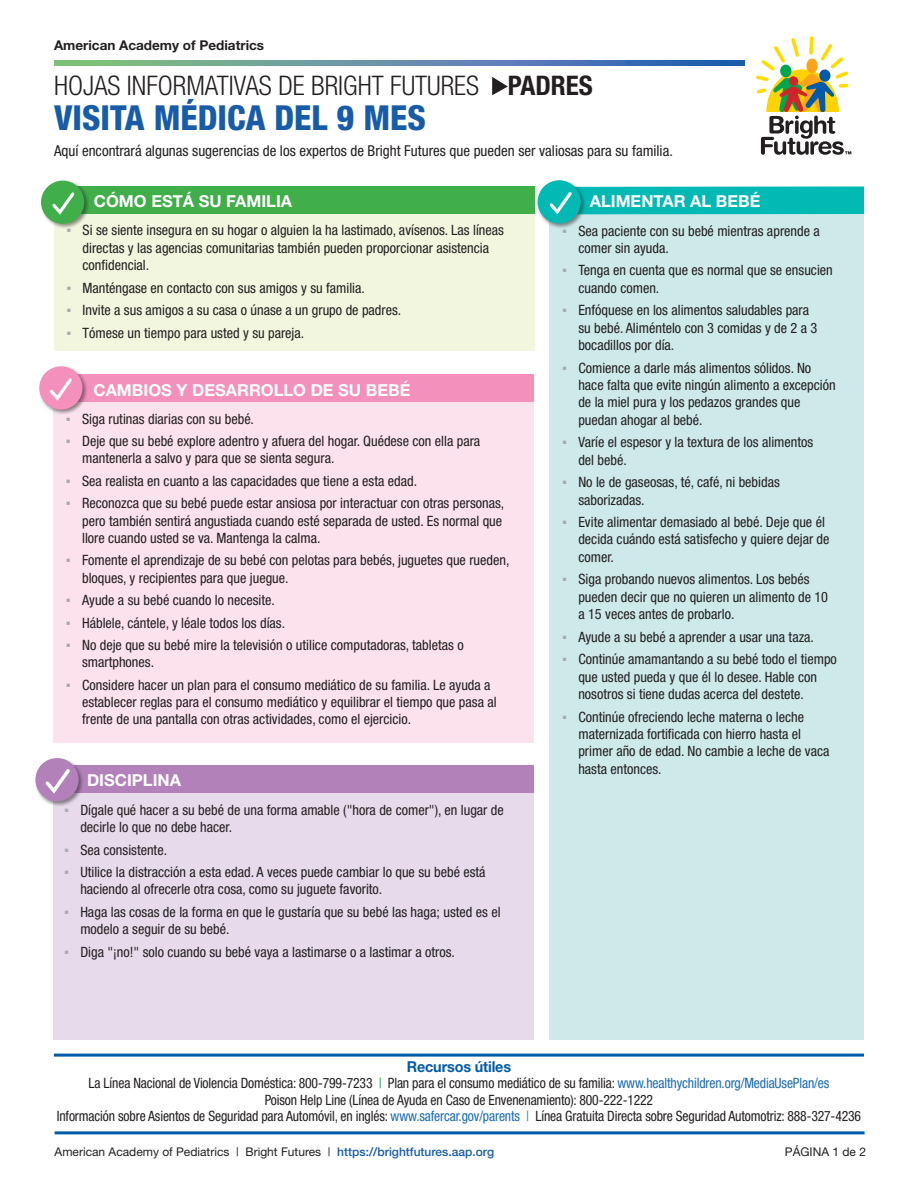
<style>
.page{position:relative;width:918px;height:1188px;background:#fff}
.page>*{position:absolute;margin:0;border:0;box-sizing:border-box;transform-origin:0 0}
.heading{font:800 condensed 34.5px "Helvetica Neue";color:#185ca9}
.heading-2{font:300 condensed 27px "Helvetica Neue";color:#231f20}
.New_White_heads{font:700 16.5px "Helvetica Neue";color:#fff}
.t1{font:condensed 15px "Helvetica Neue";color:#231f20}
.t2{font:700 15px "Helvetica Neue";letter-spacing:-.01em;color:#005baa;scale:.96 1}
.t3{font:condensed 14.25px/17.4px "Helvetica Neue";color:#231f20}
.t4{font:condensed 14.25px/16.2px "Helvetica Neue";color:#231f20;text-align:center;scale:.96 1}
.intro_line{font:700 13.5px "Helvetica Neue";color:#231f20}
.list_helv{font:12px "Helvetica Neue";color:#231f20}
.s1{font-weight:700}
.s2{font-family:"Arial";font-stretch:normal;color:#a8a9ad}
.s3{color:#1ca74f}
.s4{color:#1a6bb3}
.s5{font-weight:500;color:#185ca9}
</style>
<div class="page">
<div style="left:550px;top:189px;width:314px;height:851px;background:#cde9e9"></div>
<div style="left:550px;top:186px;width:314px;height:28px;background:#03b9b4"></div>
<div style="left:536px;top:179px;width:51px;height:50px;background:#231f20;opacity:.5"></div>
<div style="left:538px;top:180px;width:43px;height:43px;background:#03b9b4;border-radius:50%"></div>
<svg style="left:549px;top:192px;width:23px;height:23px"></svg>
<div style="left:54px;top:187px;width:481px;height:164px;background:#f0f5d8"></div>
<div style="left:54px;top:187px;width:481px;height:27px;background:#40ae49"></div>
<div style="left:40px;top:179px;width:50px;height:51px;background:#231f20;opacity:.5"></div>
<div style="left:41px;top:181px;width:43px;height:43px;background:#40ae49;border-radius:50%"></div>
<svg style="left:52px;top:192px;width:23px;height:23px"></svg>
<svg style="left:492px;top:77px;width:16px;height:18px"></svg>
<svg style="left:756px;top:36px;width:95px;height:119px"></svg>
<svg style="left:54px;top:60px;width:690px;height:5px;background:#5e8fa2"></svg>
<div style="left:53px;top:374px;width:481px;height:369px;background:#fbdce9"></div>
<div style="left:53px;top:374px;width:481px;height:28px;background:#f390bc"></div>
<div style="left:38px;top:365px;width:50px;height:50px;background:#231f20;opacity:.5"></div>
<div style="left:39px;top:366px;width:43px;height:44px;background:#f390bc;border-radius:50%"></div>
<svg style="left:49px;top:378px;width:23px;height:23px"></svg>
<hr style="left:54px;top:1054px;width:810px;height:3px;background:#005baa">
<hr style="left:55px;top:1131px;width:810px;height:3px;background:#005baa">
<div style="left:53px;top:781px;width:481px;height:259px;background:#e7dbeb"></div>
<div style="left:53px;top:766px;width:481px;height:27px;background:#b281b9"></div>
<div style="left:34px;top:757px;width:50px;height:50px;background:#231f20;opacity:.5"></div>
<div style="left:35px;top:758px;width:44px;height:43px;background:#b281b9;border-radius:50%"></div>
<svg style="left:45px;top:769px;width:25px;height:25px"></svg>
<p class="intro_line" style="left:54px;top:37px;width:212px">American Academy of Pediatrics</p>
<p class="heading-2" style="left:54px;top:70px;width:540px">HOJAS INFORMATIVAS DE BRIGHT FUTURES <span class="s1">PADRES</span></p>
<p class="heading" style="left:54px;top:96px;width:373px">VISITA MÉDICA DEL 9 MES</p>
<p class="t1" style="left:54px;top:142px;width:620px">Aquí encontrará algunas sugerencias de los expertos de Bright Futures que pueden ser valiosas para su familia.</p>
<p class="New_White_heads" style="left:94px;top:191px;width:200px">CÓMO ESTÁ SU FAMILIA</p>
<p class="t3" style="left:83px;top:222px;width:423px;text-indent:-16px"><span class="s2">▪</span> Si se siente insegura en su hogar o alguien la ha lastimado, avísenos. Las líneas directas y las agencias comunitarias también pueden proporcionar asistencia confidencial.</p>
<p class="t3" style="left:66px;top:279px;width:300px"><span class="s2">▪</span> Manténgase en contacto con sus amigos y su familia.</p>
<p class="t3" style="left:66px;top:301px;width:336px"><span class="s2">▪</span> Invite a sus amigos a su casa o únase a un grupo de padres.</p>
<p class="t3" style="left:66px;top:324px;width:239px"><span class="s2">▪</span> Tómese un tiempo para usted y su pareja.</p>
<p class="New_White_heads" style="left:93px;top:380px;width:318px">CAMBIOS Y DESARROLLO DE SU BEBÉ</p>
<p class="t3" style="left:66px;top:410px;width:190px"><span class="s2">▪</span> Siga rutinas diarias con su bebé.</p>
<p class="t3" style="left:82px;top:432px;width:400px;text-indent:-16px"><span class="s2">▪</span> Deje que su bebé explore adentro y afuera del hogar. Quédese con ella para mantenerla a salvo y para que se sienta segura.</p>
<p class="t3" style="left:66px;top:472px;width:353px"><span class="s2">▪</span> Sea realista en cuanto a las capacidades que tiene a esta edad.</p>
<p class="t3" style="left:82px;top:495px;width:424px;text-indent:-16px"><span class="s2">▪</span> Reconozca que su bebé puede estar ansiosa por interactuar con otras personas, pero también sentirá angustiada cuando esté separada de usted. Es normal que llore cuando usted se va. Mantenga la calma.</p>
<p class="t3" style="left:82px;top:552px;width:429px;text-indent:-16px"><span class="s2">▪</span> Fomente el aprendizaje de su bebé con pelotas para bebés, juguetes que rueden, bloques, y recipientes para que juegue.</p>
<p class="t3" style="left:66px;top:591px;width:210px"><span class="s2">▪</span> Ayude a su bebé cuando lo necesite.</p>
<p class="t3" style="left:66px;top:614px;width:221px"><span class="s2">▪</span> Háblele, cántele, y léale todos los días.</p>
<p class="t3" style="left:82px;top:636px;width:383px;text-indent:-16px"><span class="s2">▪</span> No deje que su bebé mire la televisión o utilice computadoras, tabletas o smartphones.</p>
<p class="t3" style="left:82px;top:676px;width:416px;text-indent:-16px"><span class="s2">▪</span> Considere hacer un plan para el consumo mediático de su familia. Le ayuda a establecer reglas para el consumo mediático y equilibrar el tiempo que pasa al frente de una pantalla con otras actividades, como el ejercicio.</p>
<p class="New_White_heads" style="left:87px;top:770px;width:96px">DISCIPLINA</p>
<p class="t3" style="left:80px;top:801px;width:425px;text-indent:-16px"><span class="s2">▪</span> Dígale qué hacer a su bebé de una forma amable ("hora de comer"), en lugar de decirle lo que no debe hacer.</p>
<p class="t3" style="left:64px;top:841px;width:104px"><span class="s2">▪</span> Sea consistente.</p>
<p class="t3" style="left:80px;top:863px;width:407px;text-indent:-16px"><span class="s2">▪</span> Utilice la distracción a esta edad. A veces puede cambiar lo que su bebé está haciendo al ofrecerle otra cosa, como su juguete favorito.</p>
<p class="t3" style="left:80px;top:903px;width:422px;text-indent:-16px"><span class="s2">▪</span> Haga las cosas de la forma en que le gustaría que su bebé las haga; usted es el modelo a seguir de su bebé.</p>
<p class="t3" style="left:64px;top:943px;width:392px"><span class="s2">▪</span> Diga "¡no!" solo cuando su bebé vaya a lastimarse o a lastimar a otros.</p>
<p class="New_White_heads" style="left:590px;top:191px;width:172px">ALIMENTAR AL BEBÉ</p>
<p class="t3" style="left:578px;top:222px;width:243px;text-indent:-16px"><span class="s2">▪</span> Sea paciente con su bebé mientras aprende a comer sin ayuda.</p>
<p class="t3" style="left:578px;top:262px;width:256px;text-indent:-16px"><span class="s2">▪</span> Tenga en cuenta que es normal que se ensucien cuando comen.</p>
<p class="t3" style="left:578px;top:302px;width:241px;text-indent:-16px"><span class="s2">▪</span> Enfóquese en los alimentos saludables para su bebé. Aliméntelo con 3 comidas y de 2 a 3 bocadillos por día.</p>
<p class="t3" style="left:578px;top:359px;width:259px;text-indent:-16px"><span class="s2">▪</span> Comience a darle más alimentos sólidos. No hace falta que evite ningún alimento a excepción de la miel pura y los pedazos grandes que puedan ahogar al bebé.</p>
<p class="t3" style="left:578px;top:433px;width:236px;text-indent:-16px"><span class="s2">▪</span> Varíe el espesor y la textura de los alimentos del bebé.</p>
<p class="t3" style="left:578px;top:473px;width:203px;text-indent:-16px"><span class="s2">▪</span> No le de gaseosas, té, café, ni bebidas saborizadas.</p>
<p class="t3" style="left:578px;top:513px;width:253px;text-indent:-16px"><span class="s2">▪</span> Evite alimentar demasiado al bebé. Deje que él decida cuándo está satisfecho y quiere dejar de comer.</p>
<p class="t3" style="left:578px;top:571px;width:251px;text-indent:-16px"><span class="s2">▪</span> Siga probando nuevos alimentos. Los bebés pueden decir que no quieren un alimento de 10 a 15 veces antes de probarlo.</p>
<p class="t3" style="left:562px;top:628px;width:253px"><span class="s2">▪</span> Ayude a su bebé a aprender a usar una taza.</p>
<p class="t3" style="left:578px;top:650px;width:260px;text-indent:-16px"><span class="s2">▪</span> Continúe amamantando a su bebé todo el tiempo que usted pueda y que él lo desee. Hable con nosotros si tiene dudas acerca del destete.</p>
<p class="t3" style="left:578px;top:708px;width:253px;text-indent:-16px"><span class="s2">▪</span> Continúe ofreciendo leche materna o leche maternizada fortificada con hierro hasta el primer año de edad. No cambie a leche de vaca hasta entonces.</p>
<p class="t2" style="left:407px;top:1058px;width:110px">Recursos útiles</p>
<p class="t4" style="left:89px;top:1075px;width:773px">La Línea Nacional de Violencia Doméstica: 800-799-7233 <span class="s3">|</span> Plan para el consumo mediático de su familia: <span class="s4">www.healthychildren.org/MediaUsePlan/es<br></span>Poison Help Line (Línea de Ayuda en Caso de Envenenamiento): 800-222-1222</p>
<p class="t4" style="left:57px;top:1108px;width:839px">Información sobre Asientos de Seguridad para Automóvil, en inglés: <span class="s4">www.safercar.gov/parents</span> <span class="s3">|</span> Línea Gratuita Directa sobre Seguridad Automotriz: 888-327-4236</p>
<p class="list_helv" style="left:55px;top:1145px;width:441px">American Academy of Pediatrics | Bright Futures | <span class="s5">https://brightfutures.aap.org</span></p>
<p class="list_helv" style="left:785px;top:1145px;width:83px">PÁGINA 1 de 2</p>
</div>
